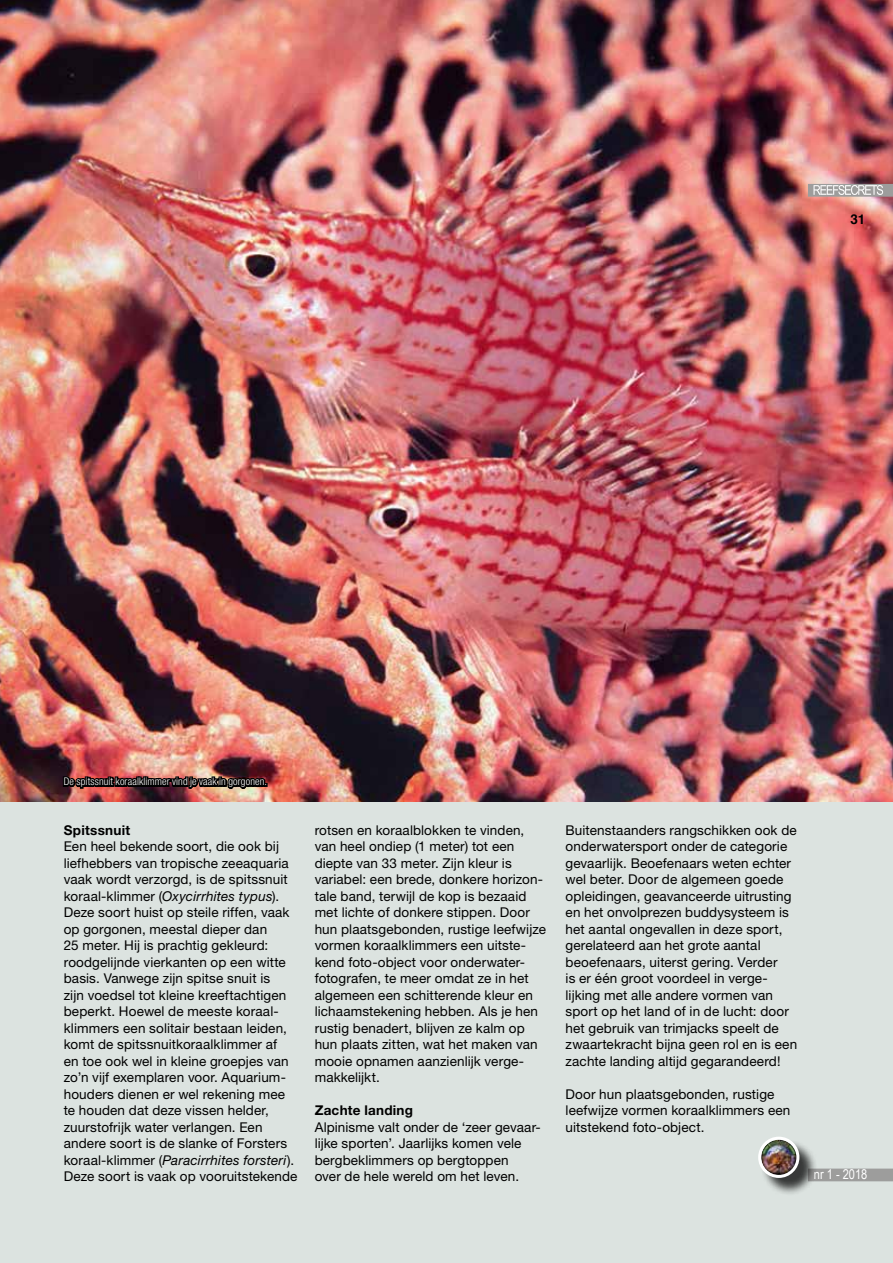
<style>
.page{position:relative;width:893px;height:1263px;background:#dce3e0}
.page>*{position:absolute;margin:0;border:0;box-sizing:border-box;transform-origin:0 0}
.t1{font:13.5px/16.5px "Helvetica Neue LT Std";letter-spacing:.01em;color:#000}
.t2{font:700 13.5px "Helvetica Neue LT Std";letter-spacing:.02em;color:#000}
.t3{font:13.5px "Arial Narrow";color:#fff}
.t4{font:700 13.5px "Helvetica";color:#000}
.t5{font:300 condensed 10.5px "Helvetica Neue LT Std";letter-spacing:.01em;color:#fff}
.s1{font-style:italic}
</style>
<div class="page">
<img style="left:0;top:0;width:893px;height:802px">
<div style="left:808px;top:184px;width:85px;height:13px;background:#9d9d9c"></div>
<svg style="left:813px;top:185px;width:70px;height:10px"></svg>
<div style="left:808px;top:1168px;width:85px;height:13px;background:#9d9d9c"></div>
<img style="left:61px;top:758px;width:207px;height:44px">
<div style="left:761px;top:1139px;width:57px;height:57px;background:#000;opacity:.75"></div>
<img style="left:761px;top:1140px;width:35px;height:35px;border-radius:18px">
<div style="left:758px;top:1137px;width:41px;height:41px;border:3px solid #fff;border-radius:50%"></div>
<p class="t4" style="left:850px;top:211px;width:17px">31</p>
<p class="t5" style="left:64px;top:776px;width:205px">De spitssnuit koraalklimmer vind je vaak in gorgonen.</p>
<p class="t2" style="left:64px;top:822px;width:68px">Spitssnuit</p>
<p class="t1" style="left:64px;top:838px;width:235px">Een heel bekende soort, die ook bij liefhebbers van tropische zeeaquaria vaak wordt verzorgd, is de spitssnuit koraal-klimmer (<span class="s1">Oxycirrhites typus</span>).<br>Deze soort huist op steile riffen, vaak op gorgonen, meestal dieper dan<br>25 meter. Hij is prachtig gekleurd: roodgelijnde vierkanten op een witte basis. Vanwege zijn spitse snuit is<br>zijn voedsel tot kleine kreeftachtigen beperkt. Hoewel de meeste koraal&shy;klimmers een solitair bestaan leiden, komt de spitssnuitkoraalklimmer af<br>en toe ook wel in kleine groepjes van zo’n vijf exemplaren voor. Aquarium&shy;houders dienen er wel rekening mee te houden dat deze vissen helder, zuurstofrijk water verlangen. Een andere soort is de slanke of Forsters koraal-klimmer (<span class="s1">Paracirrhites forsteri</span>).<br>Deze soort is vaak op vooruitstekende</p>
<p class="t1" style="left:315px;top:822px;width:233px">rotsen en koraalblokken te vinden, van heel ondiep (1 meter) tot een diepte van 33 meter. Zijn kleur is variabel: een brede, donkere horizon&shy;tale band, terwijl de kop is bezaaid met lichte of donkere stippen. Door hun plaatsgebonden, rustige leefwijze vormen koraalklimmers een uitste&shy;kend foto-object voor onderwater&shy;fotografen, te meer omdat ze in het algemeen een schitterende kleur en lichaamstekening hebben. Als je hen rustig benadert, blijven ze kalm op hun plaats zitten, wat het maken van mooie opnamen aanzienlijk verge&shy;makkelijkt.</p>
<p class="t2" style="left:315px;top:1102px;width:100px">Zachte landing</p>
<p class="t1" style="left:315px;top:1118px;width:228px">Alpinisme valt onder de ‘zeer gevaar&shy;lijke sporten’. Jaarlijks komen vele bergbeklimmers op bergtoppen<br>over de hele wereld om het leven.</p>
<p class="t1" style="left:566px;top:821px;width:233px">Buitenstaanders rangschikken ook de onderwatersport onder de categorie gevaarlijk. Beoefenaars weten echter wel beter. Door de algemeen goede opleidingen, geavanceerde uitrusting en het onvolprezen buddysysteem is het aantal ongevallen in deze sport, gerelateerd aan het grote aantal beoefenaars, uiterst gering. Verder<br>is er één groot voordeel in verge&shy;lijking met alle andere vormen van sport op het land of in de lucht: door het gebruik van trimjacks speelt de zwaartekracht bijna geen rol en is een zachte landing altijd gegarandeerd!</p>
<p class="t1" style="left:566px;top:1085px;width:226px">Door hun plaatsgebonden, rustige leefwijze vormen koraalklimmers een uitstekend foto-object.</p>
<p class="t3" style="left:814px;top:1164px;width:55px">nr 1 - 2018</p>
</div>
